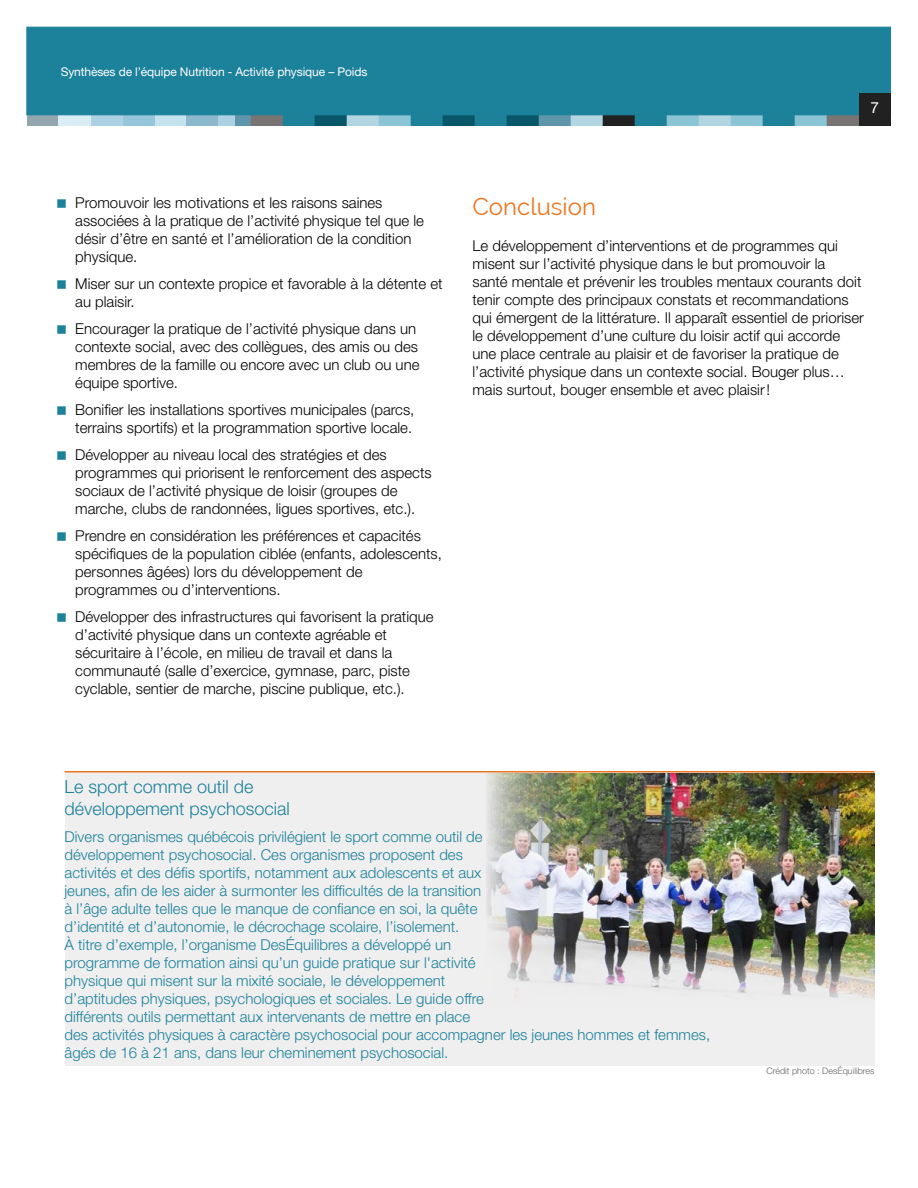
<style>
.page{position:relative;width:918px;height:1188px;background:#fff}
.page>*{position:absolute;margin:0;border:0;box-sizing:border-box;transform-origin:0 0}
.t1{font:24px "Raleway";color:#ee7622}
.t2{font:300 18px/22.5px "Helvetica Neue LT Std";color:#1c8199}
.t3{font:15.3px "Helvetica Neue LT Std";color:#fff}
.t4{font:300 15px/18px "Helvetica Neue LT Std";color:#000}
.t5{font:300 15px/18px "Helvetica Neue LT Std";color:#1c8199}
.t6{font:12px "Helvetica Neue LT Std";letter-spacing:-.01em;color:#fff}
.t7{font:300 9px "Helvetica Neue LT Std";color:#636466}
</style>
<div class="page">
<div style="left:65px;top:772px;width:810px;height:294px;background:#efeff0"></div>
<hr style="left:65px;top:771px;width:810px;height:1px;background:#ee7622">
<div style="left:27px;top:110px;width:32px;height:16px;background:#92a7ad"></div>
<div style="left:59px;top:110px;width:32px;height:16px;background:#daedf4"></div>
<div style="left:91px;top:110px;width:32px;height:16px;background:#acd1e3"></div>
<div style="left:123px;top:110px;width:32px;height:16px;background:#95c6dc"></div>
<svg style="left:155px;top:115px;width:704px;height:11px;background:#5c96a7"></svg>
<div style="left:27px;top:27px;width:864px;height:88px;background:#1c819a;border:1px solid #1c819a"></div>
<div style="left:859px;top:94px;width:32px;height:32px;background:#212121"></div>
<img style="left:486px;top:773px;width:388px;height:226px">
<p class="t6" style="left:61px;top:65px;width:308px">Synthèses de l’équipe Nutrition - Activité physique – Poids</p>
<p class="t3" style="left:871px;top:99px;width:10px">7</p>
<p class="t4" style="left:75px;top:193px;width:350px">Promouvoir les motivations et les raisons saines associées à la pratique de l’activité physique tel que le désir d’être en santé et l’amélioration de la condition physique.</p>
<p class="t4" style="left:75px;top:274px;width:369px">Miser sur un contexte propice et favorable à la détente et au plaisir.</p>
<p class="t4" style="left:75px;top:319px;width:346px">Encourager la pratique de l’activité physique dans un contexte social, avec des collègues, des amis ou des membres de la famille ou encore avec un club ou une équipe sportive.</p>
<p class="t4" style="left:75px;top:400px;width:341px">Bonifier les installations sportives municipales (parcs, terrains sportifs) et la programmation sportive locale.</p>
<p class="t4" style="left:75px;top:445px;width:358px">Développer au niveau local des stratégies et des programmes qui priorisent le renforcement des aspects sociaux de l’activité physique de loisir (groupes de marche, clubs de randonnées, ligues sportives, etc.).</p>
<p class="t4" style="left:75px;top:526px;width:368px">Prendre en considération les préférences et capacités spécifiques de la population ciblée (enfants, adolescents, personnes âgées) lors du développement de programmes ou d’interventions.</p>
<p class="t4" style="left:75px;top:607px;width:360px">Développer des infrastructures qui favorisent la pratique d’activité physique dans un contexte agréable et sécuritaire à l’école, en milieu de travail et dans la communauté (salle d’exercice, gymnase, parc, piste cyclable, sentier de marche, piscine publique, etc.).</p>
<h1 class="t1" style="left:472px;top:193px;width:125px">Conclusion</h1>
<p class="t4" style="left:472px;top:236px;width:393px">Le développement d’interventions et de programmes qui misent sur l’activité physique dans le but promouvoir la santé mentale et prévenir les troubles mentaux courants doit tenir compte des principaux constats et recommandations qui émergent de la littérature. Il apparaît essentiel de prioriser le développement d’une culture du loisir actif qui accorde une place centrale au plaisir et de favoriser la pratique de l’activité physique dans un contexte social. Bouger plus… mais surtout, bouger ensemble et avec plaisir!</p>
<p class="t2" style="left:65px;top:775px;width:227px">Le sport comme outil de développement psychosocial</p>
<p class="t5" style="left:65px;top:828px;width:647px">Divers organismes québécois privilégient le sport comme outil de<br>développement psychosocial. Ces organismes proposent des<br>activités et des défis sportifs, notamment aux adolescents et aux<br>jeunes, afin de les aider à surmonter les difficultés de la transition<br>à l’âge adulte telles que le manque de confiance en soi, la quête<br>d’identité et d’autonomie, le décrochage scolaire, l’isolement.<br>À titre d’exemple, l’organisme DesÉquilibres a développé un<br>programme de formation ainsi qu’un guide pratique sur l'activité<br>physique qui misent sur la mixité sociale, le développement<br>d’aptitudes physiques, psychologiques et sociales. Le guide offre<br>différents outils permettant aux intervenants de mettre en place<br>des activités physiques à caractère psychosocial pour accompagner les jeunes hommes et femmes, âgés de 16 à 21 ans, dans leur cheminement psychosocial.</p>
<p class="t7" style="left:766px;top:1065px;width:110px">Crédit photo : DesÉquilibres</p>
</div>
